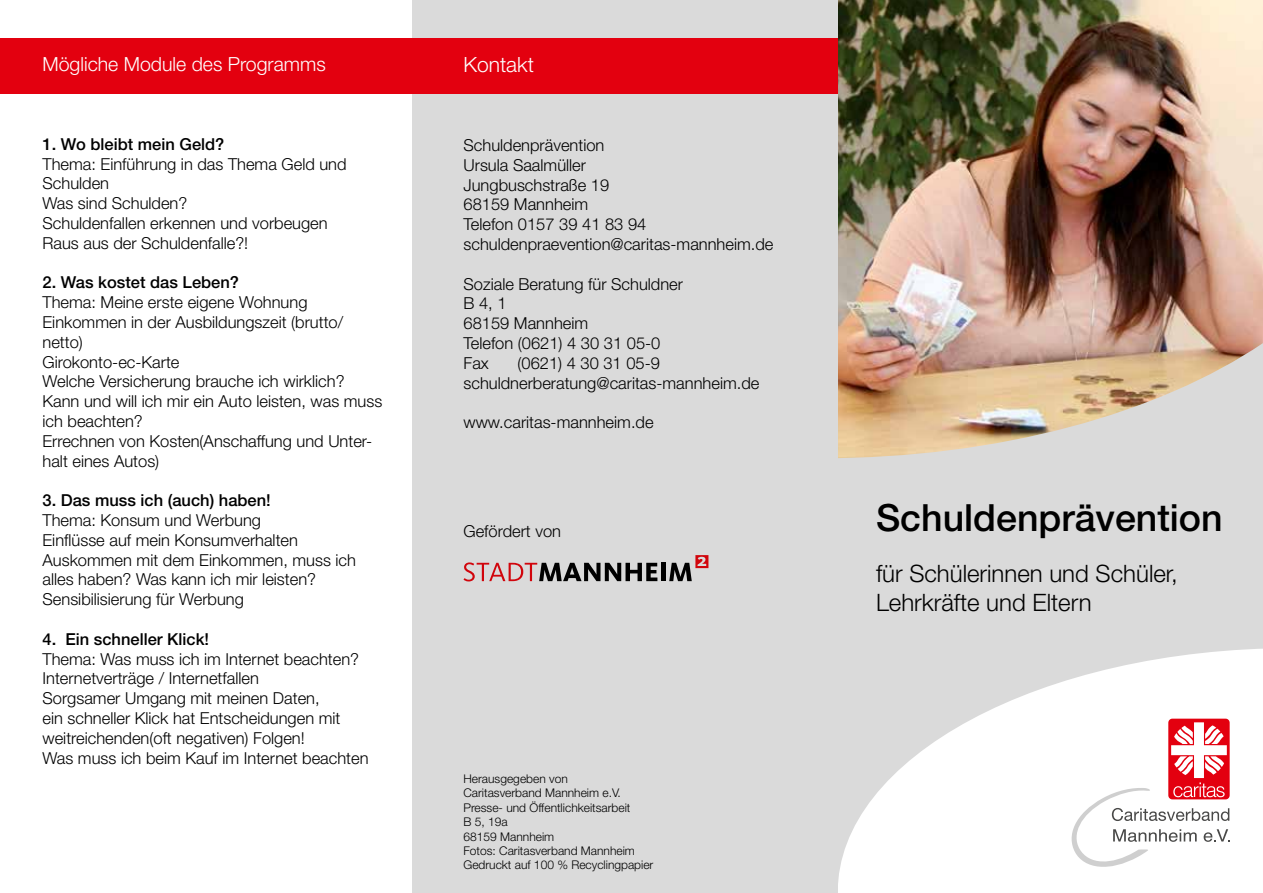
<style>
.page{position:relative;width:1263px;height:893px;background:#fff}
.page>*{position:absolute;margin:0;border:0;box-sizing:border-box;transform-origin:0 0}
.t1{font:500 37.5px "Helvetica Neue";color:#000}
.t2{font:300 24px/28.8px "Helvetica Neue";color:#000}
.t3{font:300 21px "Helvetica Neue";color:#fff}
.t4{font:300 19.5px "Helvetica Neue";color:#fff}
.t5{font:300 16.5px/19.8px "Helvetica Neue";color:#000}
.t6{font:500 16.5px "Helvetica Neue";color:#000}
.t7{font:300 12px/14.4px "Helvetica Neue";color:#000}
</style>
<div class="page">
<div style="left:829px;top:0;width:434px;height:893px;background:#dadada"></div>
<svg style="left:838px;top:648px;width:425px;height:245px;fill:#fff"></svg>
<img style="left:838px;top:0;width:425px;height:458px">
<div style="left:412px;top:0;width:426px;height:893px;background:#dadada"></div>
<div style="left:1168px;top:719px;width:62px;height:80px;background:#e3000f;border-radius:4px"></div>
<svg style="left:1071px;top:722px;width:159px;height:145px;background:#f2d7d9"></svg>
<div style="left:0;top:38px;width:838px;height:55px;background:#e3000f"></div>
<div style="left:661px;top:563px;width:5px;height:18px;background:#000"></div>
<svg style="left:463px;top:562px;width:194px;height:19px"></svg>
<svg style="left:669px;top:555px;width:39px;height:26px"></svg>
<p class="t4" style="left:43px;top:52px;width:285px">Mögliche Module des Programms</p>
<p class="t6" style="left:43px;top:134px;width:183px">1. Wo bleibt mein Geld?</p>
<p class="t5" style="left:43px;top:153px;width:306px">Thema: Einführung in das Thema Geld und<br>Schulden<br>Was sind Schulden?<br>Schuldenfallen erkennen und vorbeugen<br>Raus aus der Schuldenfalle?!</p>
<p class="t6" style="left:43px;top:273px;width:198px">2. Was kostet das Leben?</p>
<p class="t5" style="left:43px;top:292px;width:341px">Thema: Meine erste eigene Wohnung<br>Einkommen in der Ausbildungszeit (brutto/ netto)<br>Girokonto-ec-Karte<br>Welche Versicherung brauche ich wirklich?<br>Kann und will ich mir ein Auto leisten, was muss ich beachten?<br>Errechnen von Kosten(Anschaffung und Unter&shy;halt eines Autos)</p>
<p class="t6" style="left:43px;top:490px;width:230px">3. Das muss ich (auch) haben!</p>
<p class="t5" style="left:43px;top:510px;width:315px">Thema: Konsum und Werbung<br>Einflüsse auf mein Konsumverhalten Auskommen mit dem Einkommen, muss ich alles haben? Was kann ich mir leisten?<br>Sensibilisierung für Werbung</p>
<p class="t6" style="left:43px;top:629px;width:168px">4. Ein schneller Klick!</p>
<p class="t5" style="left:43px;top:648px;width:328px">Thema: Was muss ich im Internet beachten?<br>Internetverträge / Internetfallen<br>Sorgsamer Umgang mit meinen Daten,<br>ein schneller Klick hat Entscheidungen mit weitreichenden(oft negativen) Folgen!<br>Was muss ich beim Kauf im Internet beachten</p>
<p class="t3" style="left:463px;top:51px;width:72px">Kontakt</p>
<p class="t5" style="left:463px;top:135px;width:311px">Schuldenprävention<br>Ursula Saalmüller<br>Jungbuschstraße 19<br>68159 Mannheim<br>Telefon 0157 39 41 83 94 schuldenpraevention@caritas-mannheim.de</p>
<p class="t5" style="left:463px;top:273px;width:221px">Soziale Beratung für Schuldner<br>B 4, 1<br>68159 Mannheim<br>Telefon (0621) 4 30 31 05-0<br>Fax</p>
<p class="t5" style="left:463px;top:353px;width:297px;text-indent:54px">(0621) 4 30 31 05-9 schuldnerberatung@caritas-mannheim.de</p>
<p class="t5" style="left:463px;top:412px;width:192px">www.caritas-mannheim.de</p>
<p class="t5" style="left:463px;top:521px;width:99px">Gefördert von</p>
<p class="t7" style="left:463px;top:771px;width:191px">Herausgegeben von<br>Caritasverband Mannheim e.V.<br>Presse- und Öffentlichkeitsarbeit<br>B 5, 19a<br>68159 Mannheim<br>Fotos: Caritasverband Mannheim<br>Gedruckt auf 100 % Recyclingpapier</p>
<h1 class="t1" style="left:876px;top:495px;width:348px">Schuldenprävention</h1>
<h2 class="t2" style="left:876px;top:559px;width:303px">für Schülerinnen und Schüler,<br>Lehrkräfte und Eltern</h2>
</div>
